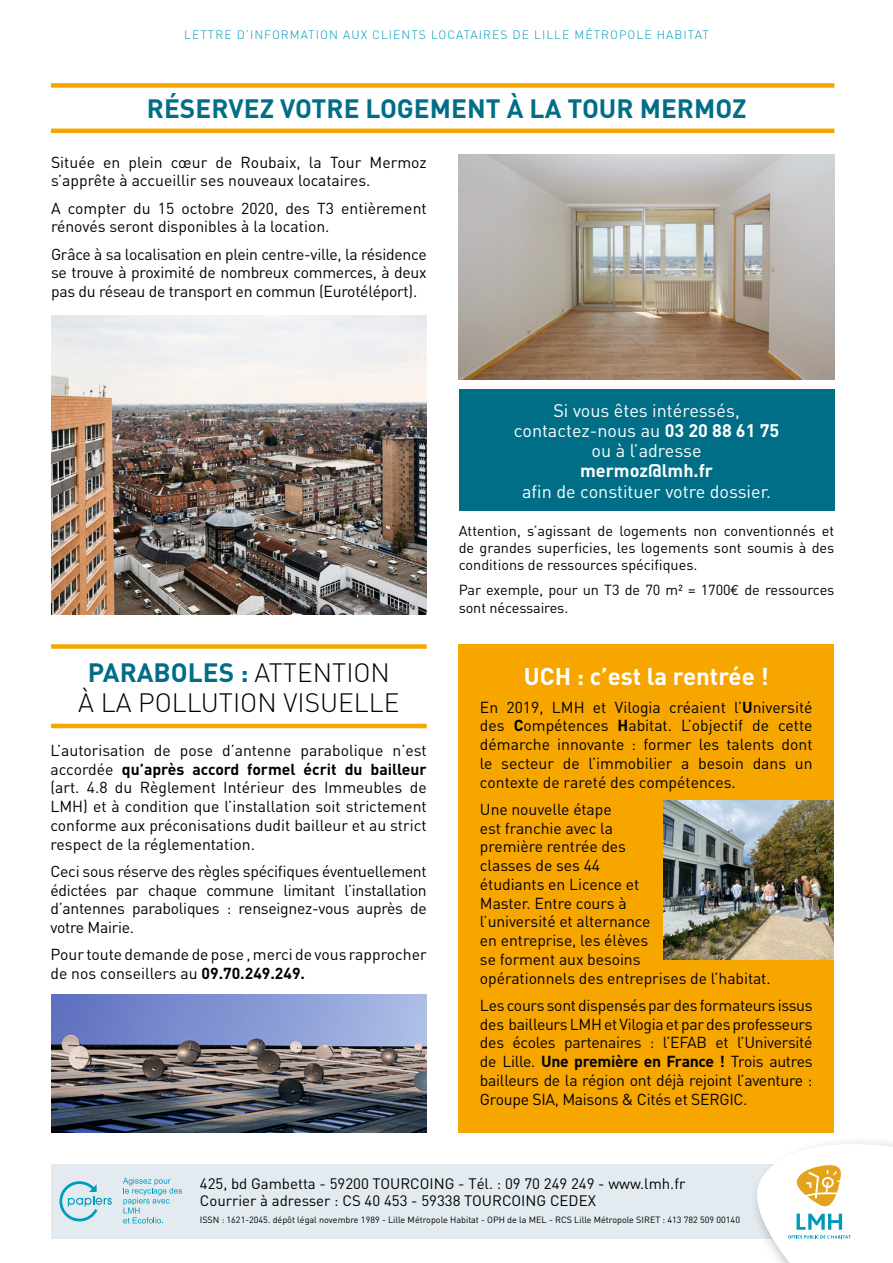
<style>
.page{position:relative;width:893px;height:1263px;background:#fff}
.page>*{position:absolute;margin:0;border:0;box-sizing:border-box;transform-origin:0 0}
.t1{font:300 26.25px/30px "DIN";color:#000;text-align:center}
.t2{font:700 26.25px "DIN";color:#006e87}
.t3{font:700 24px "DIN";color:#fff}
.t4{font:18px/20.2px "DIN";color:#fff;text-align:center}
.t5{font:700 18px "DIN";color:#fff}
.t6{font:15.75px/18.8px "DIN";letter-spacing:-.005em;color:#000;text-align:justify}
.t7{font:15px/17.2px "DIN";color:#000}
.t8{font:14.4px/17.2px "DIN";letter-spacing:-.01em;color:#000;text-align:justify}
.t9{font:300 12px "DIN";letter-spacing:.09em;color:#0099ba}
.t10{font:9px "DIN";color:#000}
.s1{font-weight:700;color:#006e87}
.s2{font-weight:700}
.s3{font-family:"Euro Mono"}
</style>
<div class="page">
<div style="left:51px;top:1164px;width:794px;height:74px;background:#e3ebf0"></div>
<svg style="left:736px;top:1142px;width:157px;height:121px"></svg>
<svg style="left:59px;top:1181px;width:53px;height:40px"></svg>
<svg style="left:123px;top:1178px;width:59px;height:45px"></svg>
<div style="left:459px;top:389px;width:375px;height:121px;background:#006e87"></div>
<img style="left:51px;top:316px;width:376px;height:298px">
<img style="left:51px;top:994px;width:376px;height:138px">
<img style="left:459px;top:155px;width:375px;height:224px">
<div style="left:51px;top:644px;width:376px;height:5px;background:#f7a600"></div>
<hr style="left:51px;top:724px;width:376px;height:4px;background:#f7a600">
<div style="left:51px;top:83px;width:783px;height:5px;background:#f7a600"></div>
<hr style="left:51px;top:129px;width:783px;height:4px;background:#f7a600">
<div style="left:459px;top:644px;width:375px;height:489px;background:#f7a600"></div>
<img style="left:663px;top:800px;width:171px;height:159px">
<p class="t9" style="left:184px;top:28px;width:526px">LETTRE D’INFORMATION AUX CLIENTS LOCATAIRES DE LILLE MÉTROPOLE HABITAT</p>
<h1 class="t2" style="left:147px;top:91px;width:601px">RÉSERVEZ VOTRE LOGEMENT À LA TOUR MERMOZ</h1>
<p class="t6" style="left:51px;top:152px;width:377px">Située en plein cœur de Roubaix, la Tour Mermoz s’apprête à accueillir ses nouveaux locataires.</p>
<p class="t6" style="left:51px;top:198px;width:377px">A compter du 15 octobre 2020, des T3 entièrement rénovés seront disponibles à la location.</p>
<p class="t6" style="left:51px;top:244px;width:377px">Grâce à sa localisation en plein centre-ville, la résidence se trouve à proximité de nombreux commerces, à deux pas du réseau de transport en commun (Eurotéléport).</p>
<h1 class="t1" style="left:78px;top:657px;width:323px"><span class="s1">PARABOLES :</span> ATTENTION<br>À LA POLLUTION VISUELLE</h1>
<p class="t6" style="left:50px;top:740px;width:378px">L’autorisation de pose d’antenne parabolique n’est accordée <span class="s2">qu’après accord formel écrit du bailleur </span>(art. 4.8 du Règlement Intérieur des Immeubles de LMH) et à condition que l’installation soit strictement conforme aux préconisations dudit bailleur et au strict respect de la réglementation.</p>
<p class="t6" style="left:50px;top:861px;width:378px">Ceci sous réserve des règles spécifiques éventuellement édictées par chaque commune limitant l’installation d’antennes paraboliques : renseignez-vous auprès de votre Mairie.</p>
<p class="t6" style="left:50px;top:945px;width:378px">Pour toute demande de pose , merci de vous rapprocher de nos conseillers au <span class="s2">09.70.249.249.</span></p>
<p class="t4" style="left:514px;top:399px;width:267px">Si vous êtes intéressés, contactez-nous au <span class="s2">03 20 88 61 75 </span>ou à l’adresse</p>
<p class="t5" style="left:580px;top:459px;width:134px">mermoz@lmh.fr</p>
<p class="t4" style="left:522px;top:480px;width:250px">afin de constituer votre dossier.</p>
<p class="t8" style="left:459px;top:522px;width:377px">Attention, s’agissant de logements non conventionnés et de grandes superficies, les logements sont soumis à des conditions de ressources spécifiques.</p>
<p class="t8" style="left:459px;top:581px;width:377px">Par exemple, pour un T3 de 70 m² = 1700<span class="s3">€</span> de ressources sont nécessaires.</p>
<h2 class="t3" style="left:524px;top:661px;width:247px">UCH : c’est la rentrée !</h2>
<p class="t6" style="left:480px;top:697px;width:334px">En 2019, LMH et Vilogia créaient l’<span class="s2">U</span>niversité des <span class="s2">C</span>ompétences <span class="s2">H</span>abitat. L’objectif de cette démarche innovante : former les talents dont le secteur de l’immobilier a besoin dans un contexte de rareté des compétences.</p>
<p class="t6" style="left:480px;top:800px;width:292px;text-align:left">Une nouvelle étape<br>est franchie avec la<br>première rentrée des<br>classes de ses 44<br>étudiants en Licence et<br>Master. Entre cours à<br>l’université et alternance<br>en entreprise, les élèves<br>se forment aux besoins<br>opérationnels des entreprises de l’habitat.</p>
<p class="t6" style="left:480px;top:995px;width:334px">Les cours sont dispensés par des formateurs issus des bailleurs LMH et Vilogia et par des professeurs des écoles partenaires : l’EFAB et l’Université de Lille. <span class="s2">Une première en France !</span> Trois autres bailleurs de la région ont déjà rejoint l’aventure :<br>Groupe SIA, Maisons &amp; Cités et SERGIC.</p>
<p class="t7" style="left:200px;top:1175px;width:487px">425, bd Gambetta - 59200 TOURCOING - Tél. : 09 70 249 249 - www.lmh.fr<br>Courrier à adresser : CS 40 453 - 59338 TOURCOING CEDEX</p>
<p class="t10" style="left:200px;top:1214px;width:542px">ISSN : 1621-2045. dépôt légal novembre 1989 - Lille Métropole Habitat - OPH de la MEL - RCS Lille Métropole SIRET : 413 782 509 00140</p>
</div>
